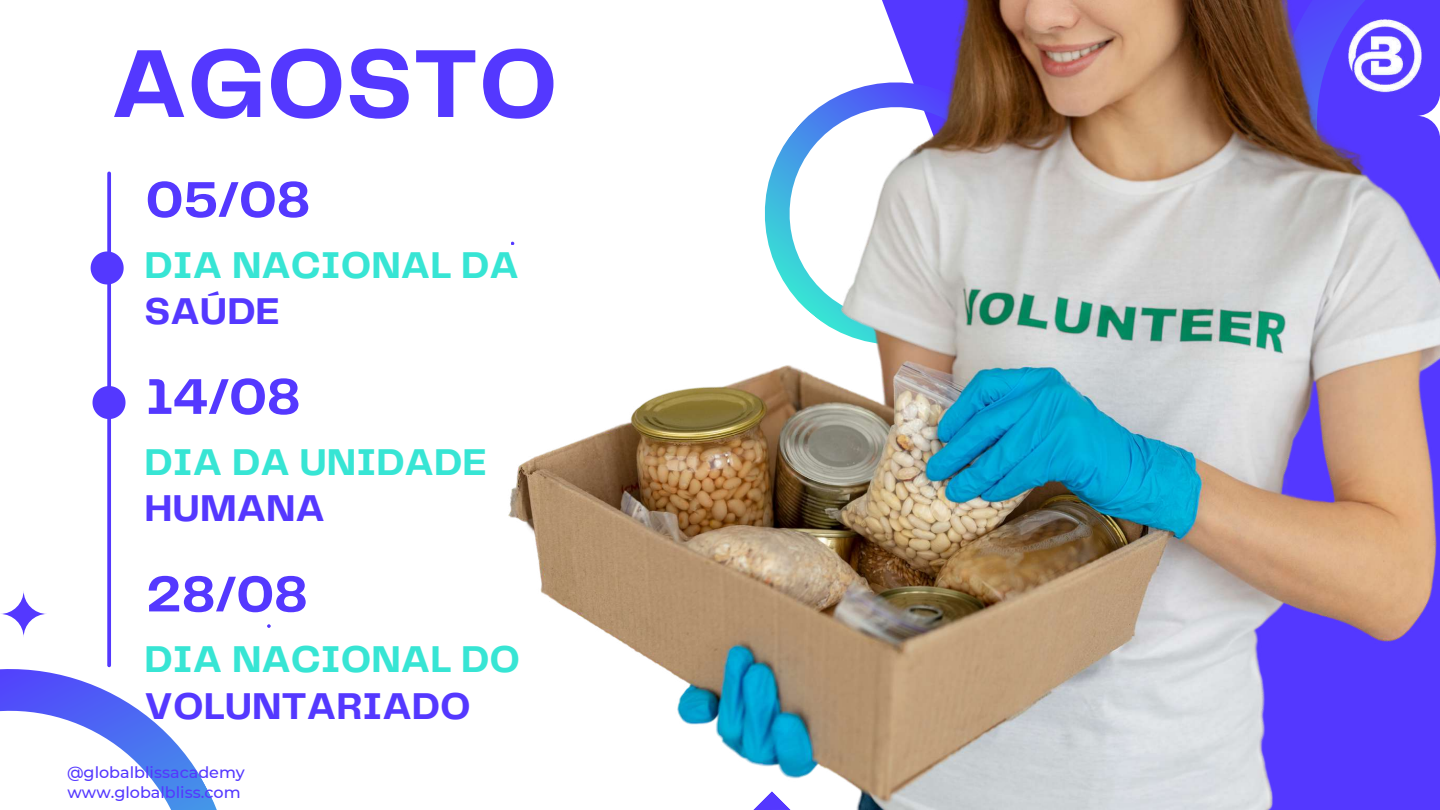
<style>
.page{position:relative;width:1440px;height:810px;background:#fff}
.page>*{position:absolute;margin:0;border:0;box-sizing:border-box;transform-origin:0 0}
.t1{font:700 100.3px "Telegraf";color:#5438ff}
.t2{font:700 52.2px "Telegraf";color:#5438ff}
.t3{font:700 38.8px "Telegraf";color:#37e5d4}
.t4{font:700 38.8px "Telegraf";color:#5438ff}
.t5{font:500 16px/20.2px "Montserrat";color:#5438ff}
</style>
<div class="page">
<svg style="left:0;top:665px;width:217px;height:145px"></svg>
<svg style="left:107px;top:173px;width:4px;height:492px;background:#5f45ff"></svg>
<svg style="left:91px;top:251px;width:33px;height:33px"></svg>
<svg style="left:0;top:590px;width:47px;height:48px"></svg>
<svg style="left:267px;top:624px;width:4px;height:4px"></svg>
<svg style="left:93px;top:386px;width:33px;height:33px"></svg>
<img style="left:508px;top:0;width:932px;height:810px">
<h1 class="t1" style="left:111px;top:41px;width:448px">AGOSTO</h1>
<h2 class="t2" style="left:146px;top:177px;width:166px">05/08</h2>
<p class="t3" style="left:145px;top:248px;width:376px">DIA NACIONAL DA</p>
<p class="t4" style="left:145px;top:295px;width:137px">SAÚDE</p>
<h2 class="t2" style="left:146px;top:374px;width:156px">14/08</h2>
<p class="t3" style="left:145px;top:445px;width:344px">DIA DA UNIDADE</p>
<p class="t4" style="left:145px;top:492px;width:182px">HUMANA</p>
<h2 class="t2" style="left:146px;top:572px;width:163px">28/08</h2>
<p class="t3" style="left:145px;top:643px;width:377px">DIA NACIONAL DO</p>
<p class="t4" style="left:145px;top:689px;width:328px">VOLUNTARIADO</p>
<p class="t5" style="left:67px;top:762px;width:179px">@globalblissacademy www.globalbliss.com</p>
</div>
